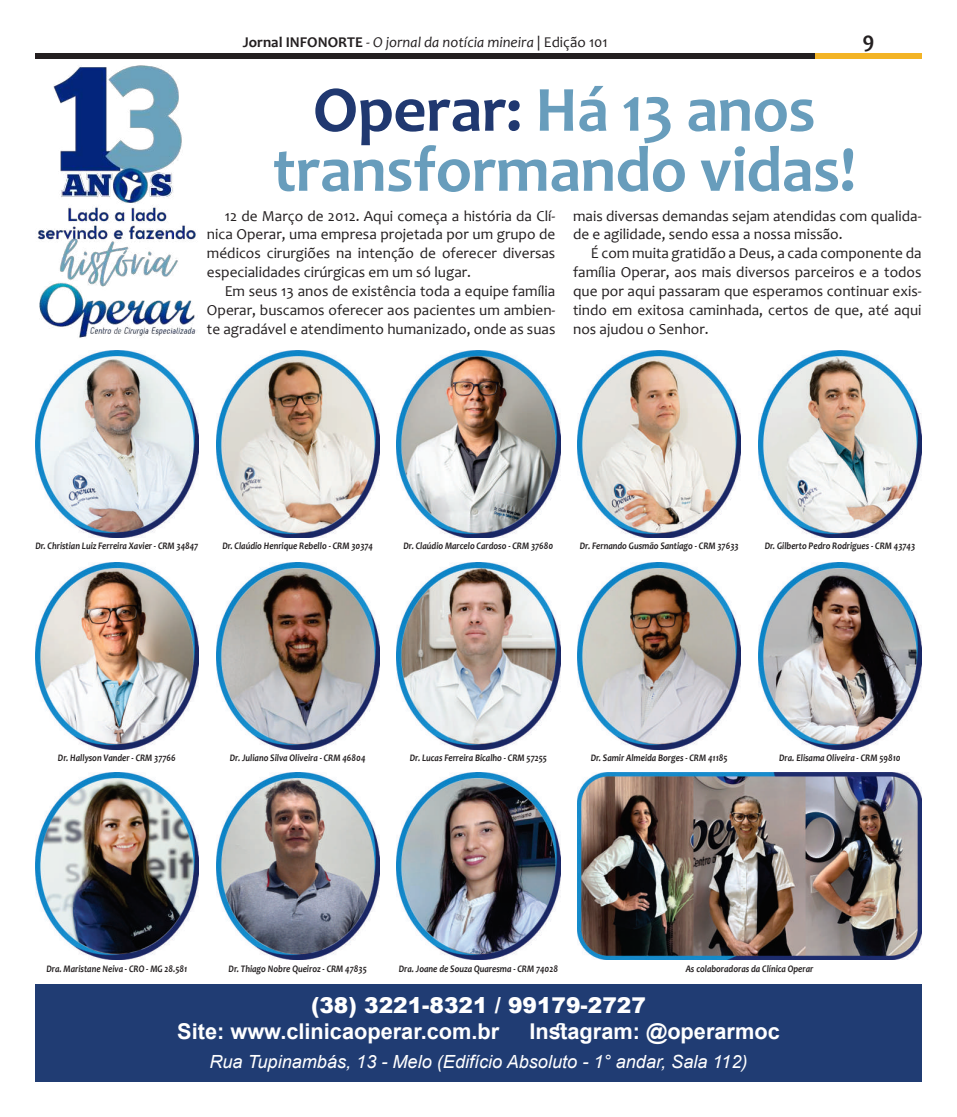
<style>
.page{position:relative;width:957px;height:1117px;background:#fff}
.page>*{position:absolute;margin:0;border:0;box-sizing:border-box;transform-origin:0 0}
.t1{font:700 65px/60px "Candara";letter-spacing:-.01em;color:#689dbc;text-align:center}
.t2{font:700 22.5px "Candara";color:#231f20}
.t3{font:700 21.75px "Arial";color:#fff}
.t4{font:900 21.75px "Arial";color:#fff}
.t5{font:italic 18.12px "Arial";color:#fff}
.t6{font:15.25px/18.9px "Candara";color:#231f20;text-align:justify}
.t7{font:italic 15px "Candara";color:#231f20}
.t8{font:italic 700 10px "Candara";color:#231f20;scale:.88 1}
.s1{font-weight:700;font-style:normal}
.s2{font-style:normal}
.s3{color:#203870}
</style>
<div class="page">
<div style="left:815px;top:53px;width:106px;height:6px;background:#f3b426"></div>
<div style="left:35px;top:53px;width:780px;height:6px;background:#231f20"></div>
<img style="left:35px;top:351px;width:163px;height:187px">
<img style="left:35px;top:562px;width:163px;height:187px">
<img style="left:216px;top:562px;width:163px;height:187px">
<img style="left:397px;top:562px;width:163px;height:187px">
<img style="left:216px;top:351px;width:163px;height:187px">
<img style="left:397px;top:351px;width:163px;height:187px">
<img style="left:578px;top:351px;width:163px;height:187px">
<img style="left:758px;top:351px;width:163px;height:187px">
<img style="left:578px;top:562px;width:163px;height:187px">
<img style="left:758px;top:562px;width:163px;height:187px">
<img style="left:35px;top:772px;width:163px;height:187px">
<img style="left:216px;top:772px;width:163px;height:187px">
<img style="left:397px;top:772px;width:163px;height:187px">
<img style="left:37px;top:65px;width:159px;height:273px">
<div style="left:35px;top:983px;width:886px;height:98px;background:#203c73"></div>
<img style="left:578px;top:772px;width:343px;height:187px">
<p class="t7" style="left:243px;top:33px;width:366px"><span class="s1">Jornal INFONORTE</span> - O jornal da notícia mineira <span class="s2">| Edição 101</span></p>
<h2 class="t2" style="left:862px;top:26px;width:13px">9</h2>
<h1 class="t1" style="left:272px;top:79px;width:585px"><span class="s3">Operar:</span> Há 13 anos transformando vidas!</h1>
<p class="t6" style="left:207px;top:206px;width:350px;text-indent:18px">12 de Março de 2012. Aqui começa a história da Clí&shy;nica Operar, uma empresa projetada por um grupo de médicos cirurgiões na intenção de oferecer diversas especialidades cirúrgicas em um só lugar.</p>
<p class="t6" style="left:207px;top:281px;width:350px;text-indent:18px">Em seus 13 anos de existência toda a equipe família Operar, buscamos oferecer aos pacientes um ambien&shy;te agradável e atendimento humanizado, onde as suas</p>
<p class="t6" style="left:573px;top:206px;width:350px">mais diversas demandas sejam atendidas com qualida&shy;de e agilidade, sendo essa a nossa missão.</p>
<p class="t6" style="left:573px;top:244px;width:350px;text-indent:18px">É com muita gratidão a Deus, a cada componente da família Operar, aos mais diversos parceiros e a todos que por aqui passaram que esperamos continuar exis&shy;tindo em exitosa caminhada, certos de que, até aqui nos ajudou o Senhor.</p>
<p class="t8" style="left:35px;top:539px;width:187px">Dr. Christian Luiz Ferreira Xavier - CRM 34847</p>
<p class="t8" style="left:222px;top:539px;width:173px">Dr. Claúdio Henrique Rebello - CRM 30374</p>
<p class="t8" style="left:403px;top:539px;width:172px">Dr. Claúdio Marcelo Cardoso - CRM 37680</p>
<p class="t8" style="left:580px;top:539px;width:182px">Dr. Fernando Gusmão Santiago - CRM 37633</p>
<p class="t8" style="left:765px;top:539px;width:172px">Dr. Gilberto Pedro Rodrigues - CRM 43743</p>
<p class="t8" style="left:58px;top:751px;width:135px">Dr. Hallyson Vander - CRM 37766</p>
<p class="t8" style="left:230px;top:751px;width:156px">Dr. Juliano Silva Oliveira - CRM 46804</p>
<p class="t8" style="left:410px;top:751px;width:157px">Dr. Lucas Ferreira Bicalho - CRM 57255</p>
<p class="t8" style="left:590px;top:751px;width:157px">Dr. Samir Almeida Borges - CRM 41185</p>
<p class="t8" style="left:779px;top:751px;width:140px">Dra. Elisama Oliveira - CRM 59810</p>
<p class="t8" style="left:46px;top:961px;width:162px">Dra. Maristane Neiva - CRO - MG 28.581</p>
<p class="t8" style="left:229px;top:961px;width:159px">Dr. Thiago Nobre Queiroz - CRM 47835</p>
<p class="t8" style="left:399px;top:961px;width:182px">Dra. Joane de Souza Quaresma - CRM 74028</p>
<p class="t8" style="left:686px;top:961px;width:147px">As colaboradoras da Clínica Operar</p>
<h3 class="t4" style="left:311px;top:989px;width:336px">(38) 3221-8321 / 99179-2727</h3>
<h3 class="t3" style="left:177px;top:1015px;width:323px">Site: www.clinicaoperar.com.br</h3>
<h3 class="t3" style="left:529px;top:1015px;width:252px">Instagram: @operarmoc</h3>
<p class="t5" style="left:209px;top:1049px;width:539px">Rua Tupinambás, 13 - Melo (Edifício Absoluto - 1° andar, Sala 112)</p>
</div>
